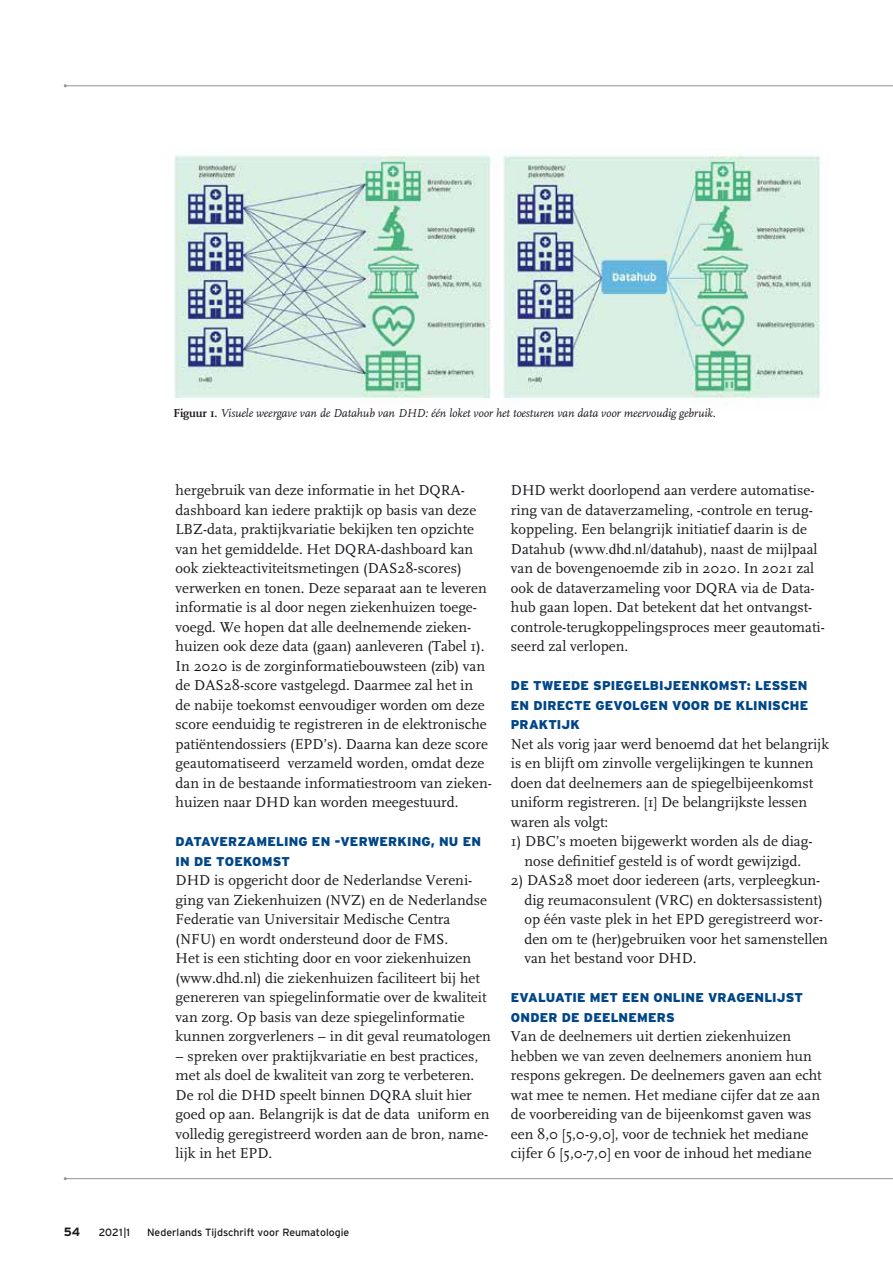
<style>
.page{position:relative;width:893px;height:1263px;background:#fff}
.page>*{position:absolute;margin:0;border:0;box-sizing:border-box;transform-origin:0 0}
.t1{font:15px/19.5px "FF Scala";color:#1a171c}
.t2{font:900 12.75px/19.5px "Interstate";letter-spacing:.015em;color:#004687}
.t3{font:italic 12px "FF Scala";letter-spacing:-.01em;color:#1a171c}
.t4{font:700 12px "Interstate";color:#1a171c}
.t5{font:10.5px "Interstate";color:#1a171c}
.s1{font-weight:700;font-style:normal}
.s2{font-family:"Times New Roman"}
</style>
<div class="page">
<hr style="left:65px;top:85px;width:828px;height:1px;background:#929395">
<hr style="left:65px;top:1178px;width:828px;height:1px;background:#929395">
<img style="left:175px;top:155px;width:646px;height:250px">
<p class="t3" style="left:173px;top:407px;width:544px"><span class="s1">Figuur 1.</span> Visuele weergave van de Datahub van DHD: één loket voor het toesturen van data voor meervoudig gebruik.</p>
<p class="t1" style="left:176px;top:481px;width:318px">hergebruik van deze informatie in het DQRA&shy;dashboard kan iedere praktijk op basis van deze LBZ-data, praktijkvariatie bekijken ten opzichte van het gemiddelde. Het DQRA-dashboard kan ook ziekteactiviteitsmetingen (DAS28-scores) verwerken en tonen. Deze separaat aan te leveren informatie is al door negen ziekenhuizen toege&shy;voegd. We hopen dat alle deelnemende zieken&shy;huizen ook deze data (gaan) aanleveren (Tabel 1).<br>In 2020 is de zorginformatiebouwsteen (zib) van de DAS28-score vastgelegd. Daarmee zal het in de nabije toekomst eenvoudiger worden om deze score eenduidig te registreren in de elektronische patiëntendossiers (EPD’s). Daarna kan deze score geautomatiseerd verzameld worden, omdat deze dan in de bestaande informatiestroom van zieken&shy;huizen naar DHD kan worden meegestuurd.</p>
<p class="t2" style="left:176px;top:832px;width:307px">DATAVERZAMELING EN -VERWERKING, NU EN<br>IN DE TOEKOMST</p>
<p class="t1" style="left:176px;top:871px;width:317px">DHD is opgericht door de Nederlandse Vereni&shy;ging van Ziekenhuizen (NVZ) en de Nederlandse Federatie van Universitair Medische Centra (NFU) en wordt ondersteund door de FMS.<br>Het is een stichting door en voor ziekenhuizen (www.dhd.nl) die ziekenhuizen faciliteert bij het genereren van spiegelinformatie over de kwaliteit van zorg. Op basis van deze spiegelinformatie kunnen zorgverleners – in dit geval reumatologen</p>
<p class="t1" style="left:176px;top:1046px;width:316px">– spreken over praktijkvariatie en best practices, met als doel de kwaliteit van zorg te verbeteren.<br>De rol die DHD speelt binnen DQRA sluit hier goed op aan. Belangrijk is dat de data uniform en volledig geregistreerd worden aan de bron, name&shy;lijk in het EPD.</p>
<p class="t1" style="left:511px;top:481px;width:315px">DHD werkt doorlopend aan verdere automatise&shy;ring van de dataverzameling, -controle en terug&shy;koppeling. Een belangrijk initiatief daarin is de Datahub (<span class="s2">www.dhd.nl/datahub</span>), naast de mijlpaal van de bovengenoemde zib in 2020. In 2021 zal ook de dataverzameling voor DQRA via de Data&shy;hub gaan lopen. Dat betekent dat het ontvangst&shy;controle-terugkoppelingsproces meer geautomati&shy;seerd zal verlopen.</p>
<p class="t2" style="left:511px;top:676px;width:299px;text-align:justify">DE TWEEDE SPIEGELBIJEENKOMST: LESSEN EN DIRECTE GEVOLGEN VOOR DE KLINISCHE PRAKTIJK</p>
<p class="t1" style="left:511px;top:734px;width:320px">Net als vorig jaar werd benoemd dat het belangrijk is en blijft om zinvolle vergelijkingen te kunnen doen dat deelnemers aan de spiegelbijeenkomst uniform registreren. [1] De belangrijkste lessen waren als volgt:</p>
<p class="t1" style="left:511px;top:832px;width:303px;text-align:center">1) DBC’s moeten bijgewerkt worden als de diag&shy;nose definitief gesteld is of wordt gewijzigd.</p>
<p class="t1" style="left:524px;top:871px;width:305px;text-indent:-14px">2) DAS28 moet door iedereen (arts, verpleegkun&shy;dig reumaconsulent (VRC) en doktersassistent) op één vaste plek in het EPD geregistreerd wor&shy;den om te (her)gebruiken voor het samenstellen van het bestand voor DHD.</p>
<p class="t2" style="left:511px;top:988px;width:294px">EVALUATIE MET EEN ONLINE VRAGENLIJST<br>ONDER DE DEELNEMERS</p>
<p class="t1" style="left:511px;top:1027px;width:312px">Van de deelnemers uit dertien ziekenhuizen hebben we van zeven deelnemers anoniem hun respons gekregen. De deelnemers gaven aan echt wat mee te nemen. Het mediane cijfer dat ze aan de voorbereiding van de bijeenkomst gaven was een 8,0 [5,0-9,0], voor de techniek het mediane cijfer 6 [5,0-7,0] en voor de inhoud het mediane</p>
<p class="t4" style="left:64px;top:1225px;width:18px">54</p>
<p class="t5" style="left:99px;top:1227px;width:33px">2021|1</p>
<p class="t5" style="left:147px;top:1227px;width:204px">Nederlands Tijdschrift voor Reumatologie</p>
</div>
